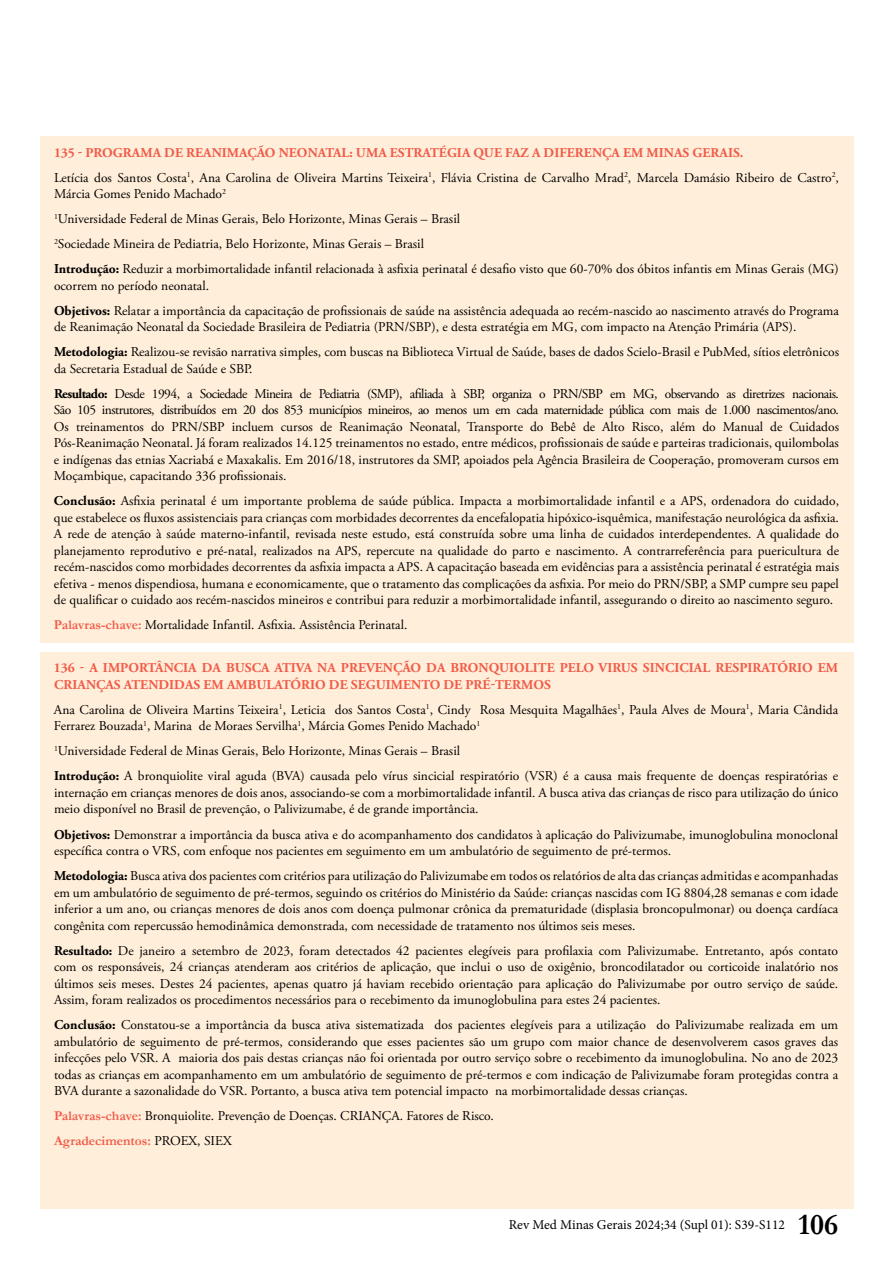
<style>
.page{position:relative;width:893px;height:1263px;background:#fff}
.page>*{position:absolute;margin:0;border:0;box-sizing:border-box;transform-origin:0 0}
.t1{font:700 30px "Garamond";color:#000}
.t2{font:13.5px/16.5px "Adobe Garamond Pro";color:#000}
.t3{font:13.5px/25px "Adobe Garamond Pro";letter-spacing:-.04em;color:#000}
.t4{font:700 13.5px/16.5px "Adobe Garamond Pro";letter-spacing:.005em;color:#f15b49}
.t5{font:13.5px "Minion Pro";color:#000}
.t6{font:700 13.5px "Garamond";color:#f15b49}
.s1{font-weight:700;color:#f15b49}
.s2{font-weight:700}
.s3{font-family:"Garamond";font-weight:700;color:#f15b49}
.s4{font-family:"Adobe Garamond Pro";font-weight:400;color:#000}
</style>
<div class="page">
<div style="left:40px;top:652px;width:813px;height:557px;background:#ffeed9"></div>
<div style="left:40px;top:136px;width:813px;height:507px;background:#ffeed9"></div>
<p class="t2" style="left:54px;top:140px;width:786px;line-height:25px"><span class="s1">135 - PROGRAMA DE REANIMAÇÃO NEONATAL: UMA ESTRATÉGIA QUE FAZ A DIFERENÇA EM MINAS GERAIS.<br></span>Letícia dos Santos Costa<sup>1</sup>, Ana Carolina de Oliveira Martins Teixeira<sup>1</sup>, Flávia Cristina de Carvalho Mrad<sup>2</sup>, Marcela Damásio Ribeiro de Castro<sup>2</sup>,</p>
<p class="t2" style="left:54px;top:182px;width:786px;line-height:25px">Márcia Gomes Penido Machado<sup>2<br>1</sup>Universidade Federal de Minas Gerais, Belo Horizonte, Minas Gerais – Brasil<br><sup>2</sup>Sociedade Mineira de Pediatria, Belo Horizonte, Minas Gerais – Brasil<br><span class="s2">Introdução:</span> Reduzir a morbimortalidade infantil relacionada à asfixia perinatal é desafio visto que 60-70% dos óbitos infantis em Minas Gerais (MG)</p>
<p class="t2" style="left:54px;top:273px;width:786px;line-height:25px">ocorrem no período neonatal.<br><span class="s2">Objetivos:</span> Relatar a importância da capacitação de profissionais de saúde na assistência adequada ao recém-nascido ao nascimento através do Programa</p>
<p class="t2" style="left:54px;top:315px;width:786px;line-height:25px">de Reanimação Neonatal da Sociedade Brasileira de Pediatria (PRN/SBP), e desta estratégia em MG, com impacto na Atenção Primária (APS).<br><span class="s2">Metodologia:</span> Realizou-se revisão narrativa simples, com buscas na Biblioteca Virtual de Saúde, bases de dados Scielo-Brasil e PubMed, sítios eletrônicos</p>
<p class="t3" style="left:54px;top:356px;width:786px">da Secretaria Estadual de Saúde e SBP.<br><span class="s2">Resultado:</span> Desde 1994, a Sociedade Mineira de Pediatria (SMP), afiliada à SBP, organiza o PRN/SBP em MG, observando as diretrizes nacionais.</p>
<p class="t2" style="left:54px;top:402px;width:786px;text-align:justify">São 105 instrutores, distribuídos em 20 dos 853 municípios mineiros, ao menos um em cada maternidade pública com mais de 1.000 nascimentos/ano.<br>Os treinamentos do PRN/SBP incluem cursos de Reanimação Neonatal, Transporte do Bebê de Alto Risco, além do Manual de Cuidados Pós-Reanimação Neonatal. Já foram realizados 14.125 treinamentos no estado, entre médicos, profissionais de saúde e parteiras tradicionais, quilombolas e indígenas das etnias Xacriabá e Maxakalis. Em 2016/18, instrutores da SMP, apoiados pela Agência Brasileira de Cooperação, promoveram cursos em Moçambique, capacitando 336 profissionais.</p>
<p class="t2" style="left:54px;top:493px;width:787px;text-align:justify"><span class="s2">Conclusão:</span> Asfixia perinatal é um importante problema de saúde pública. Impacta a morbimortalidade infantil e a APS, ordenadora do cuidado, que estabelece os fluxos assistenciais para crianças com morbidades decorrentes da encefalopatia hipóxico-isquêmica, manifestação neurológica da asfixia.<br>A rede de atenção à saúde materno-infantil, revisada neste estudo, está construída sobre uma linha de cuidados interdependentes. A qualidade do planejamento reprodutivo e pré-natal, realizados na APS, repercute na qualidade do parto e nascimento. A contrarreferência para puericultura de recém-nascidos como morbidades decorrentes da asfixia impacta a APS. A capacitação baseada em evidências para a assistência perinatal é estratégia mais efetiva - menos dispendiosa, humana e economicamente, que o tratamento das complicações da asfixia. Por meio do PRN/SBP, a SMP cumpre seu papel de qualificar o cuidado aos recém-nascidos mineiros e contribui para reduzir a morbimortalidade infantil, assegurando o direito ao nascimento seguro.</p>
<p class="t2" style="left:54px;top:617px;width:355px"><span class="s3">Palavras-chave:</span> Mortalidade Infantil. Asfixia. Assistência Perinatal.</p>
<p class="t4" style="left:54px;top:660px;width:786px">136 - A IMPORTÂNCIA DA BUSCA ATIVA NA PREVENÇÃO DA BRONQUIOLITE PELO VIRUS SINCICIAL RESPIRATÓRIO EM<br>CRIANÇAS ATENDIDAS EM AMBULATÓRIO DE SEGUIMENTO DE PRÉ-TERMOS</p>
<p class="t2" style="left:54px;top:702px;width:786px">Ana Carolina de Oliveira Martins Teixeira<sup>1</sup>, Leticia dos Santos Costa<sup>1</sup>, Cindy Rosa Mesquita Magalhães<sup>1</sup>, Paula Alves de Moura<sup>1</sup>, Maria Cândida<br>Ferrarez Bouzada<sup>1</sup>, Marina de Moraes Servilha<sup>1</sup>, Márcia Gomes Penido Machado<sup>1</sup></p>
<p class="t2" style="left:54px;top:739px;width:786px;line-height:25px"><sup>1</sup>Universidade Federal de Minas Gerais, Belo Horizonte, Minas Gerais – Brasil<br><span class="s2">Introdução:</span> A bronquiolite viral aguda (BVA) causada pelo vírus sincicial respiratório (VSR) é a causa mais frequente de doenças respiratórias e</p>
<p class="t2" style="left:54px;top:785px;width:786px">internação em crianças menores de dois anos, associando-se com a morbimortalidade infantil. A busca ativa das crianças de risco para utilização do único meio disponível no Brasil de prevenção, o Palivizumabe, é de grande importância.</p>
<p class="t2" style="left:54px;top:826px;width:786px"><span class="s2">Objetivos:</span> Demonstrar a importância da busca ativa e do acompanhamento dos candidatos à aplicação do Palivizumabe, imunoglobulina monoclonal específica contra o VRS, com enfoque nos pacientes em seguimento em um ambulatório de seguimento de pré-termos.</p>
<p class="t2" style="left:54px;top:868px;width:786px;text-align:justify"><span class="s2">Metodologia:</span> Busca ativa dos pacientes com critérios para utilização do Palivizumabe em todos os relatórios de alta das crianças admitidas e acompanhadas em um ambulatório de seguimento de pré-termos, seguindo os critérios do Ministério da Saúde: crianças nascidas com IG 8804,28 semanas e com idade inferior a um ano, ou crianças menores de dois anos com doença pulmonar crônica da prematuridade (displasia broncopulmonar) ou doença cardíaca congênita com repercussão hemodinâmica demonstrada, com necessidade de tratamento nos últimos seis meses.</p>
<p class="t2" style="left:54px;top:942px;width:786px;text-align:justify"><span class="s2">Resultado:</span> De janeiro a setembro de 2023, foram detectados 42 pacientes elegíveis para profilaxia com Palivizumabe. Entretanto, após contato com os responsáveis, 24 crianças atenderam aos critérios de aplicação, que inclui o uso de oxigênio, broncodilatador ou corticoide inalatório nos últimos seis meses. Destes 24 pacientes, apenas quatro já haviam recebido orientação para aplicação do Palivizumabe por outro serviço de saúde.<br>Assim, foram realizados os procedimentos necessários para o recebimento da imunoglobulina para estes 24 pacientes.</p>
<p class="t2" style="left:54px;top:1017px;width:786px;text-align:justify"><span class="s2">Conclusão:</span> Constatou-se a importância da busca ativa sistematizada dos pacientes elegíveis para a utilização do Palivizumabe realizada em um ambulatório de seguimento de pré-termos, considerando que esses pacientes são um grupo com maior chance de desenvolverem casos graves das infecções pelo VSR. A maioria dos pais destas crianças não foi orientada por outro serviço sobre o recebimento da imunoglobulina. No ano de 2023 todas as crianças em acompanhamento em um ambulatório de seguimento de pré-termos e com indicação de Palivizumabe foram protegidas contra a BVA durante a sazonalidade do VSR. Portanto, a busca ativa tem potencial impacto na morbimortalidade dessas crianças.</p>
<p class="t2" style="left:54px;top:1108px;width:441px"><span class="s3">Palavras-chave:</span> Bronquiolite. Prevenção de Doenças. CRIANÇA. Fatores de Risco.</p>
<p class="t6" style="left:54px;top:1131px;width:179px">Agradecimentos: <span class="s4">PROEX, SIEX</span></p>
<p class="t5" style="left:509px;top:1216px;width:278px">Rev Med Minas Gerais 2024;34 (Supl 01): S39-S112</p>
<h1 class="t1" style="left:798px;top:1204px;width:42px">106</h1>
</div>
